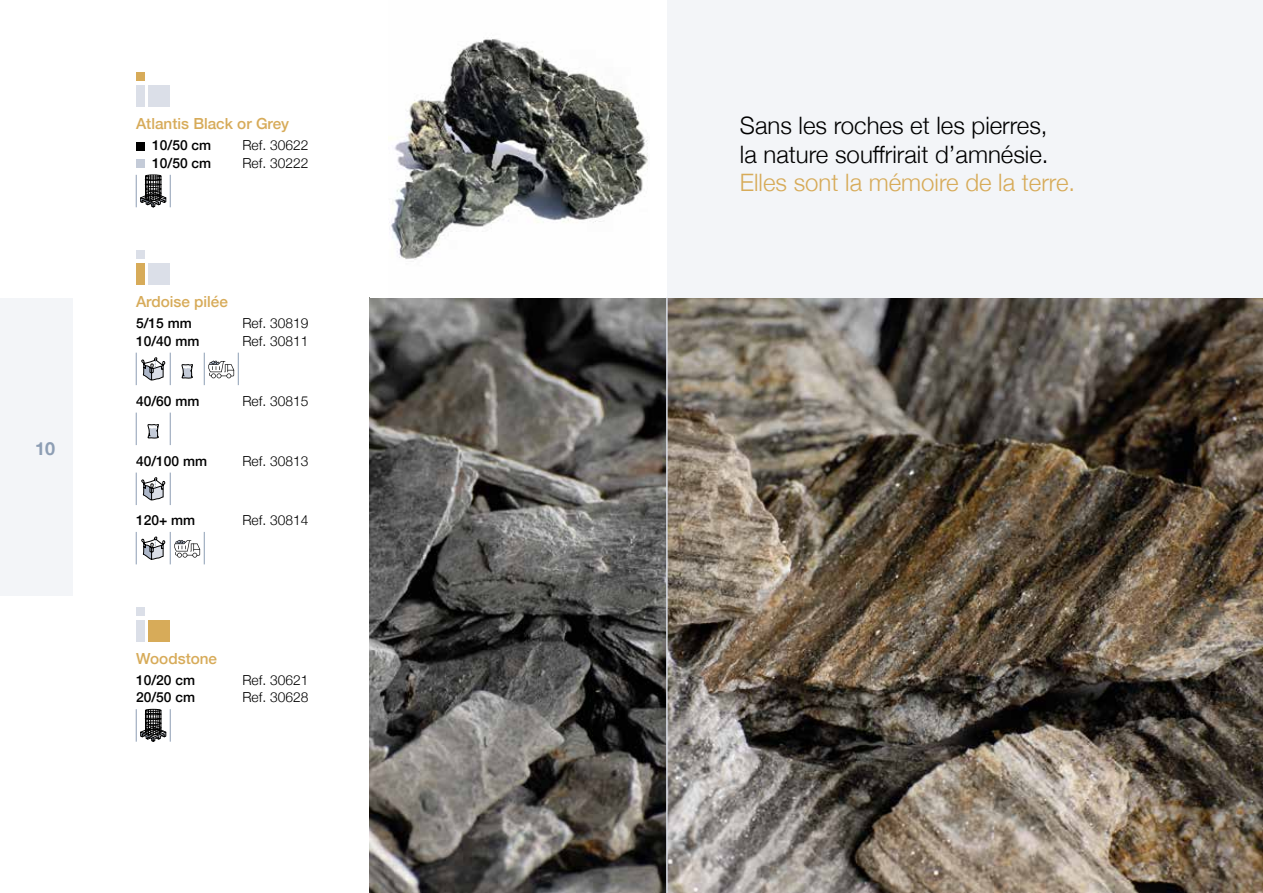
<style>
.page{position:relative;width:1263px;height:893px;background:#fff}
.page>*{position:absolute;margin:0;border:0;box-sizing:border-box;transform-origin:0 0}
.t1{font:300 24px/28.8px "Helvetica Neue";color:#000}
.t2{font:300 24px "Helvetica Neue";color:#d7ab59}
.t3{font:700 18px "Helvetica Neue";color:#8d9eb4}
.t4{font:500 15.3px "Helvetica Neue";color:#d7ab59}
.t5{font:300 13.8px "Helvetica Neue";color:#000}
.t6{font:500 13.8px "Helvetica Neue";color:#000}
</style>
<div class="page">
<div style="left:0;top:298px;width:72px;height:297px;background:#f3f5f8"></div>
<img style="left:370px;top:298px;width:296px;height:595px">
<img style="left:388px;top:37px;width:260px;height:223px">
<div style="left:149px;top:85px;width:21px;height:21px;background:#dbdfe8"></div>
<div style="left:136px;top:85px;width:9px;height:21px;background:#dbdfe8"></div>
<div style="left:136px;top:72px;width:9px;height:9px;background:#d7ab59"></div>
<div style="left:136px;top:142px;width:9px;height:8px;background:#000"></div>
<div style="left:136px;top:159px;width:9px;height:9px;background:#c4cbd8"></div>
<hr style="left:136px;top:175px;width:1px;height:32px;background:#8d9eb4">
<hr style="left:170px;top:175px;width:1px;height:32px;background:#8d9eb4">
<svg style="left:140px;top:175px;width:27px;height:33px"></svg>
<div style="left:149px;top:263px;width:21px;height:21px;background:#dbdfe8"></div>
<div style="left:136px;top:263px;width:9px;height:21px;background:#d7ab59"></div>
<div style="left:136px;top:250px;width:9px;height:9px;background:#dbdfe8"></div>
<hr style="left:136px;top:353px;width:1px;height:32px;background:#8d9eb4">
<hr style="left:170px;top:353px;width:1px;height:32px;background:#8d9eb4">
<hr style="left:204px;top:353px;width:1px;height:32px;background:#8d9eb4">
<hr style="left:238px;top:353px;width:1px;height:32px;background:#8d9eb4">
<svg style="left:141px;top:357px;width:24px;height:24px"></svg>
<svg style="left:181px;top:364px;width:12px;height:15px"></svg>
<svg style="left:208px;top:361px;width:26px;height:17px"></svg>
<hr style="left:136px;top:413px;width:1px;height:32px;background:#8d9eb4">
<hr style="left:170px;top:413px;width:1px;height:32px;background:#8d9eb4">
<svg style="left:147px;top:424px;width:12px;height:15px"></svg>
<hr style="left:136px;top:473px;width:1px;height:32px;background:#8d9eb4">
<hr style="left:170px;top:473px;width:1px;height:32px;background:#8d9eb4">
<svg style="left:141px;top:477px;width:24px;height:24px"></svg>
<hr style="left:136px;top:532px;width:1px;height:32px;background:#8d9eb4">
<hr style="left:170px;top:532px;width:1px;height:32px;background:#8d9eb4">
<hr style="left:204px;top:532px;width:1px;height:32px;background:#8d9eb4">
<svg style="left:141px;top:536px;width:24px;height:24px"></svg>
<svg style="left:174px;top:540px;width:26px;height:18px"></svg>
<div style="left:149px;top:620px;width:21px;height:21px;background:#d7ab59"></div>
<div style="left:136px;top:620px;width:9px;height:21px;background:#dbdfe8"></div>
<div style="left:136px;top:607px;width:9px;height:9px;background:#dbdfe8"></div>
<hr style="left:136px;top:709px;width:1px;height:33px;background:#8d9eb4">
<hr style="left:170px;top:709px;width:1px;height:33px;background:#8d9eb4">
<svg style="left:140px;top:709px;width:27px;height:33px"></svg>
<img style="left:668px;top:298px;width:595px;height:595px">
<div style="left:668px;top:0;width:595px;height:298px;background:#f3f5f8"></div>
<hr style="left:666px;top:298px;width:2px;height:595px;background:#dbdfe8">
<h2 class="t3" style="left:35px;top:435px;width:22px">10</h2>
<p class="t4" style="left:136px;top:111px;width:155px">Atlantis Black or Grey</p>
<p class="t6" style="left:152px;top:134px;width:61px">10/50 cm</p>
<p class="t5" style="left:242px;top:134px;width:67px">Ref. 30622</p>
<p class="t6" style="left:152px;top:152px;width:61px">10/50 cm</p>
<p class="t5" style="left:242px;top:152px;width:67px">Ref. 30222</p>
<p class="t4" style="left:136px;top:289px;width:93px">Ardoise pilée</p>
<p class="t6" style="left:136px;top:312px;width:57px">5/15 mm</p>
<p class="t5" style="left:242px;top:312px;width:67px">Ref. 30819</p>
<p class="t6" style="left:136px;top:329px;width:65px">10/40 mm</p>
<p class="t5" style="left:242px;top:329px;width:67px">Ref. 30811</p>
<p class="t6" style="left:136px;top:389px;width:65px">40/60 mm</p>
<p class="t5" style="left:242px;top:389px;width:67px">Ref. 30815</p>
<p class="t6" style="left:136px;top:450px;width:73px">40/100 mm</p>
<p class="t5" style="left:242px;top:449px;width:67px">Ref. 30813</p>
<p class="t6" style="left:136px;top:509px;width:61px">120+ mm</p>
<p class="t5" style="left:242px;top:509px;width:67px">Ref. 30814</p>
<p class="t4" style="left:136px;top:646px;width:83px">Woodstone</p>
<p class="t6" style="left:136px;top:669px;width:61px">10/20 cm</p>
<p class="t5" style="left:242px;top:669px;width:67px">Ref. 30621</p>
<p class="t6" style="left:136px;top:686px;width:61px">20/50 cm</p>
<p class="t5" style="left:242px;top:686px;width:67px">Ref. 30628</p>
<h1 class="t1" style="left:740px;top:109px;width:310px">Sans les roches et les pierres, la nature souffrirait d’amnésie.</h1>
<h1 class="t2" style="left:740px;top:163px;width:337px">Elles sont la mémoire de la terre.</h1>
</div>
